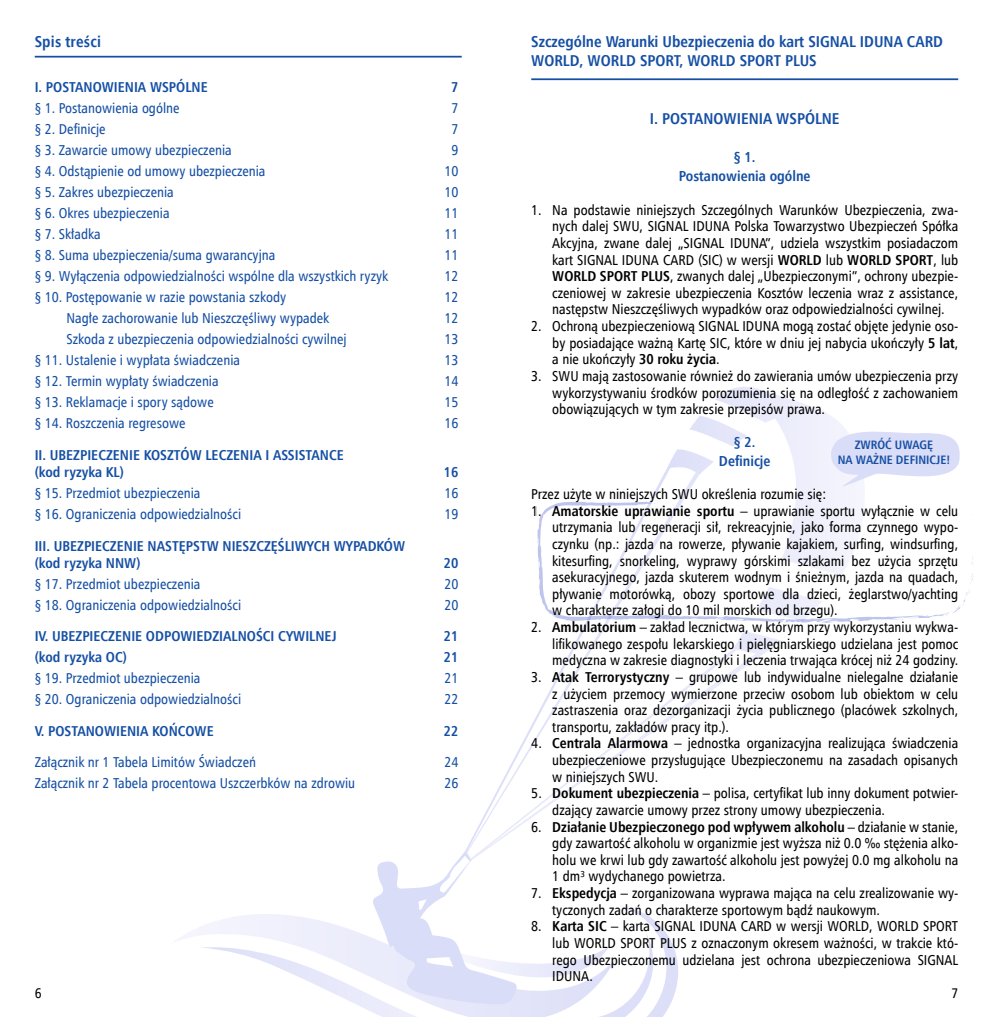
<style>
.page{position:relative;width:993px;height:1017px;background:#fff}
.page>*{position:absolute;margin:0;border:0;box-sizing:border-box;transform-origin:0 0}
.t1{font:700 15.75px/19.2px "Humnst 777 Cn EU";color:#154fa4}
.t2{font:700 14.53px/19.2px "Humnst 777 Cn EU";color:#154fa4;text-align:center}
.t3{font:14.35px/16.6px "Humnst 777 Cn EU";color:#000;text-align:justify}
.t4{font:14.35px "Humnst 777 Cn EU";color:#154fa4}
.t5{font:700 14.35px/17.3px "Humnst 777 Cn EU";color:#154fa4}
.t6{font:14px "Humnst 777 Cn EU";color:#000}
.t7{font:700 12.25px/15.8px "Humnst 777 Cn EU";color:#154fa4;text-align:center}
.s1{font-weight:700}
</style>
<div class="page">
<svg style="left:201px;top:852px;width:477px;height:165px"></svg>
<svg style="left:667px;top:387px;width:188px;height:266px"></svg>
<svg style="left:470px;top:649px;width:266px;height:211px"></svg>
<svg style="left:466px;top:472px;width:233px;height:381px"></svg>
<svg style="left:465px;top:468px;width:205px;height:384px"></svg>
<hr style="left:35px;top:56px;width:426px;height:2px;background:#154fa4">
<hr style="left:531px;top:78px;width:426px;height:2px;background:#154fa4">
<svg style="left:536px;top:502px;width:388px;height:121px"></svg>
<svg style="left:715px;top:618px;width:6px;height:2px"></svg>
<svg style="left:924px;top:557px;width:50px;height:61px"></svg>
<svg style="left:886px;top:616px;width:25px;height:4px"></svg>
<svg style="left:853px;top:619px;width:5px;height:3px"></svg>
<svg style="left:649px;top:503px;width:6px;height:2px"></svg>
<svg style="left:630px;top:615px;width:14px;height:5px"></svg>
<svg style="left:829px;top:424px;width:131px;height:62px"></svg>
<p class="t1" style="left:35px;top:31px;width:68px">Spis treści</p>
<p class="t5" style="left:35px;top:79px;width:174px">I. POSTANOWIENIA WSPÓLNE</p>
<p class="t5" style="left:451px;top:79px;width:9px">7</p>
<p class="t4" style="left:35px;top:100px;width:146px">§ 1. Postanowienia ogólne</p>
<p class="t4" style="left:451px;top:100px;width:9px">7</p>
<p class="t4" style="left:35px;top:121px;width:72px">§ 2. Definicje</p>
<p class="t4" style="left:451px;top:121px;width:9px">7</p>
<p class="t4" style="left:35px;top:142px;width:198px">§ 3. Zawarcie umowy ubezpieczenia</p>
<p class="t4" style="left:451px;top:142px;width:9px">9</p>
<p class="t4" style="left:35px;top:163px;width:232px">§ 4. Odstąpienie od umowy ubezpieczenia</p>
<p class="t4" style="left:444px;top:163px;width:16px">10</p>
<p class="t4" style="left:35px;top:183px;width:141px">§ 5. Zakres ubezpieczenia</p>
<p class="t4" style="left:444px;top:183px;width:16px">10</p>
<p class="t4" style="left:35px;top:204px;width:136px">§ 6. Okres ubezpieczenia</p>
<p class="t4" style="left:444px;top:204px;width:16px">11</p>
<p class="t4" style="left:35px;top:225px;width:67px">§ 7. Składka</p>
<p class="t4" style="left:444px;top:225px;width:16px">11</p>
<p class="t4" style="left:35px;top:246px;width:242px">§ 8. Suma ubezpieczenia/suma gwarancyjna</p>
<p class="t4" style="left:444px;top:246px;width:16px">11</p>
<p class="t4" style="left:35px;top:267px;width:355px">§ 9. Wyłączenia odpowiedzialności wspólne dla wszystkich ryzyk</p>
<p class="t4" style="left:444px;top:267px;width:16px">12</p>
<p class="t4" style="left:35px;top:288px;width:253px">§ 10. Postępowanie w razie powstania szkody</p>
<p class="t4" style="left:444px;top:288px;width:16px">12</p>
<p class="t4" style="left:66px;top:309px;width:264px">Nagłe zachorowanie lub Nieszczęśliwy wypadek</p>
<p class="t4" style="left:444px;top:309px;width:16px">12</p>
<p class="t4" style="left:66px;top:330px;width:281px">Szkoda z ubezpieczenia odpowiedzialności cywilnej</p>
<p class="t4" style="left:444px;top:330px;width:16px">13</p>
<p class="t4" style="left:35px;top:351px;width:207px">§ 11. Ustalenie i wypłata świadczenia</p>
<p class="t4" style="left:444px;top:351px;width:16px">13</p>
<p class="t4" style="left:35px;top:372px;width:185px">§ 12. Termin wypłaty świadczenia</p>
<p class="t4" style="left:444px;top:372px;width:16px">14</p>
<p class="t4" style="left:35px;top:393px;width:180px">§ 13. Reklamacje i spory sądowe</p>
<p class="t4" style="left:444px;top:393px;width:16px">15</p>
<p class="t4" style="left:35px;top:414px;width:152px">§ 14. Roszczenia regresowe</p>
<p class="t4" style="left:444px;top:414px;width:16px">16</p>
<p class="t5" style="left:35px;top:446px;width:310px">II. UBEZPIECZENIE KOSZTÓW LECZENIA I ASSISTANCE (kod ryzyka KL)</p>
<p class="t5" style="left:444px;top:463px;width:16px">16</p>
<p class="t4" style="left:35px;top:484px;width:167px">§ 15. Przedmiot ubezpieczenia</p>
<p class="t4" style="left:444px;top:484px;width:16px">16</p>
<p class="t4" style="left:35px;top:505px;width:208px">§ 16. Ograniczenia odpowiedzialności</p>
<p class="t4" style="left:444px;top:505px;width:16px">19</p>
<p class="t5" style="left:35px;top:537px;width:372px">III. UBEZPIECZENIE NASTĘPSTW NIESZCZĘŚLIWYCH WYPADKÓW (kod ryzyka NNW)</p>
<p class="t5" style="left:444px;top:554px;width:16px">20</p>
<p class="t4" style="left:35px;top:575px;width:167px">§ 17. Przedmiot ubezpieczenia</p>
<p class="t4" style="left:444px;top:575px;width:16px">20</p>
<p class="t4" style="left:35px;top:596px;width:208px">§ 18. Ograniczenia odpowiedzialności</p>
<p class="t4" style="left:444px;top:596px;width:16px">20</p>
<p class="t5" style="left:35px;top:628px;width:303px">IV. UBEZPIECZENIE ODPOWIEDZIALNOŚCI CYWILNEJ</p>
<p class="t5" style="left:444px;top:628px;width:16px">21</p>
<p class="t5" style="left:35px;top:649px;width:93px">(kod ryzyka OC)</p>
<p class="t5" style="left:444px;top:649px;width:16px">21</p>
<p class="t4" style="left:35px;top:669px;width:167px">§ 19. Przedmiot ubezpieczenia</p>
<p class="t4" style="left:444px;top:669px;width:16px">21</p>
<p class="t4" style="left:35px;top:690px;width:208px">§ 20. Ograniczenia odpowiedzialności</p>
<p class="t4" style="left:444px;top:690px;width:16px">22</p>
<p class="t5" style="left:35px;top:722px;width:180px">V. POSTANOWIENIA KOŃCOWE</p>
<p class="t5" style="left:444px;top:722px;width:16px">22</p>
<p class="t4" style="left:35px;top:753px;width:223px">Załącznik nr 1 Tabela Limitów Świadczeń</p>
<p class="t4" style="left:444px;top:753px;width:16px">24</p>
<p class="t4" style="left:35px;top:774px;width:322px">Załącznik nr 2 Tabela procentowa Uszczerbków na zdrowiu</p>
<p class="t4" style="left:444px;top:774px;width:16px">26</p>
<p class="t1" style="left:531px;top:31px;width:413px">Szczególne Warunki Ubezpieczenia do kart SIGNAL IDUNA CARD<br>WORLD, WORLD SPORT, WORLD SPORT PLUS</p>
<p class="t1" style="left:649px;top:109px;width:191px">I. POSTANOWIENIA WSPÓLNE</p>
<p class="t2" style="left:678px;top:147px;width:133px">§ 1.<br>Postanowienia ogólne</p>
<p class="t3" style="left:552px;top:201px;width:407px;text-indent:-21px">1. Na podstawie niniejszych Szczególnych Warunków Ubezpieczenia, zwa&shy;nych dalej SWU, SIGNAL IDUNA Polska Towarzystwo Ubezpieczeń Spółka Akcyjna, zwane dalej „SIGNAL IDUNA”, udziela wszystkim posiadaczom kart SIGNAL IDUNA CARD (SIC) w wersji <span class="s1">WORLD</span> lub <span class="s1">WORLD SPORT</span>, lub <span class="s1">WORLD SPORT PLUS</span>, zwanych dalej „Ubezpieczonymi”, ochrony ubezpie&shy;czeniowej w zakresie ubezpieczenia Kosztów leczenia wraz z assistance, następstw Nieszczęśliwych wypadków oraz odpowiedzialności cywilnej.</p>
<p class="t3" style="left:552px;top:318px;width:407px;text-indent:-21px">2. Ochroną ubezpieczeniową SIGNAL IDUNA mogą zostać objęte jedynie oso&shy;by posiadające ważną Kartę SIC, które w dniu jej nabycia ukończyły <span class="s1">5 lat</span>, a nie ukończyły <span class="s1">30 roku życia</span>.</p>
<p class="t3" style="left:552px;top:368px;width:407px;text-indent:-21px">3. SWU mają zastosowanie również do zawierania umów ubezpieczenia przy wykorzystywaniu środków porozumienia się na odległość z zachowaniem obowiązujących w tym zakresie przepisów prawa.</p>
<p class="t5" style="left:733px;top:433px;width:23px">§ 2.</p>
<p class="t2" style="left:718px;top:451px;width:53px">Definicje</p>
<p class="t3" style="left:531px;top:486px;width:296px">Przez użyte w niniejszych SWU określenia rozumie się:</p>
<p class="t3" style="left:552px;top:502px;width:407px;text-indent:-21px">1. <span class="s1">Amatorskie uprawianie sportu</span> – uprawianie sportu wyłącznie w celu utrzymania lub regeneracji sił, rekreacyjnie, jako forma czynnego wypo&shy;czynku (np.: jazda na rowerze, pływanie kajakiem, surfing, windsurfing, kitesurfing, snorkeling, wyprawy górskimi szlakami bez użycia sprzętu asekuracyjnego, jazda skuterem wodnym i śnieżnym, jazda na quadach, pływanie motorówką, obozy sportowe dla dzieci, żeglarstwo/yachting w charakterze załogi do 10 mil morskich od brzegu).</p>
<p class="t3" style="left:552px;top:619px;width:407px;text-indent:-21px">2. <span class="s1">Ambulatorium</span> – zakład lecznictwa, w którym przy wykorzystaniu wykwa&shy;lifikowanego zespołu lekarskiego i pielęgniarskiego udzielana jest pomoc medyczna w zakresie diagnostyki i leczenia trwająca krócej niż 24 godziny.</p>
<p class="t3" style="left:552px;top:669px;width:407px;text-indent:-21px">3. <span class="s1">Atak Terrorystyczny</span> – grupowe lub indywidualne nielegalne działanie z użyciem przemocy wymierzone przeciw osobom lub obiektom w celu zastraszenia oraz dezorganizacji życia publicznego (placówek szkolnych, transportu, zakładów pracy itp.).</p>
<p class="t3" style="left:552px;top:735px;width:407px;text-indent:-21px">4. <span class="s1">Centrala Alarmowa</span> – jednostka organizacyjna realizująca świadczenia ubezpieczeniowe przysługujące Ubezpieczonemu na zasadach opisanych w niniejszych SWU.</p>
<p class="t3" style="left:552px;top:785px;width:407px;text-indent:-21px">5. <span class="s1">Dokument ubezpieczenia</span> – polisa, certyfikat lub inny dokument potwier&shy;dzający zawarcie umowy przez strony umowy ubezpieczenia.</p>
<p class="t3" style="left:552px;top:818px;width:407px;text-indent:-21px">6. <span class="s1">Działanie Ubezpieczonego pod wpływem alkoholu</span> – działanie w stanie, gdy zawartość alkoholu w organizmie jest wyższa niż 0.0 ‰ stężenia alko&shy;holu we krwi lub gdy zawartość alkoholu jest powyżej 0.0 mg alkoholu na 1 dm³ wydychanego powietrza.</p>
<p class="t3" style="left:552px;top:885px;width:407px;text-indent:-21px">7. <span class="s1">Ekspedycja</span> – zorganizowana wyprawa mająca na celu zrealizowanie wy&shy;tyczonych zadań o charakterze sportowym bądź naukowym.</p>
<p class="t3" style="left:552px;top:918px;width:407px;text-indent:-21px">8. <span class="s1">Karta SIC</span> – karta SIGNAL IDUNA CARD w wersji WORLD, WORLD SPORT lub WORLD SPORT PLUS z oznaczonym okresem ważności, w trakcie któ&shy;rego Ubezpieczonemu udzielana jest ochrona ubezpieczeniowa SIGNAL IDUNA.</p>
<p class="t7" style="left:837px;top:436px;width:114px">ZWRÓĆ UWAGĘ<br>NA WAŻNE DEFINICJE!</p>
<p class="t6" style="left:35px;top:984px;width:8px">6</p>
<p class="t6" style="left:951px;top:984px;width:8px">7</p>
</div>
